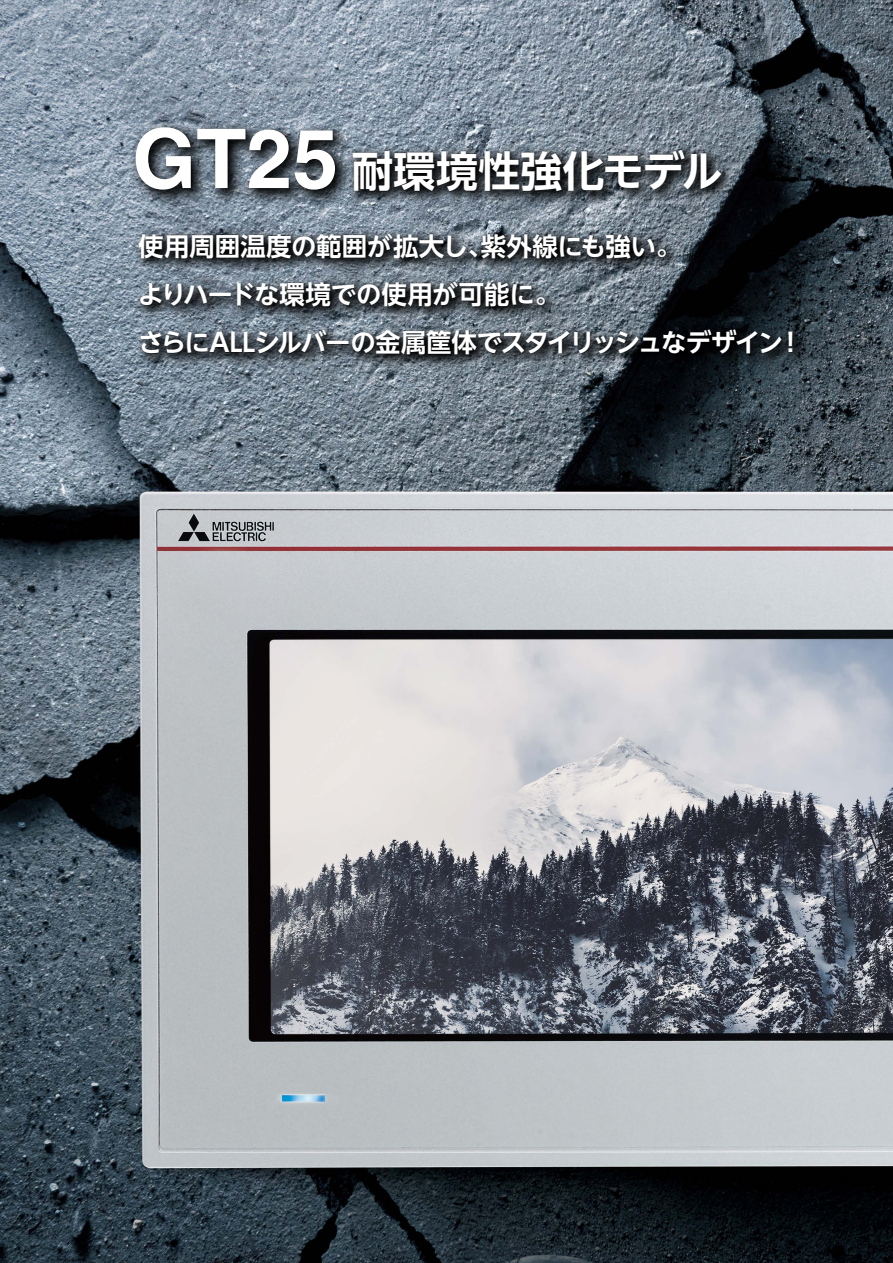
<style>
.page{position:relative;width:893px;height:1263px;background:#fff}
.page>*{position:absolute;margin:0;border:0;box-sizing:border-box;transform-origin:0 0}
.t1{font:700 82.5px "Helvetica";color:#fff}
.t2{font:700 42px "UD Shin Go NT Pro De";color:#fff}
.t3{font:700 25.5px/48px "UD Shin Go NT Pro De";letter-spacing:-.02em;color:#fff}
</style>
<div class="page">
<img style="left:0;top:0;width:893px;height:1263px">
<img style="left:358px;top:140px;width:382px;height:80px">
<img style="left:358px;top:148px;width:366px;height:56px">
<img style="left:129px;top:224px;width:692px;height:154px">
<img style="left:137px;top:232px;width:668px;height:131px">
<img style="left:122px;top:108px;width:236px;height:118px">
<img style="left:131px;top:116px;width:210px;height:93px">
<h1 class="t1" style="left:132px;top:109px;width:208px">GT25</h1>
<h2 class="t2" style="left:351px;top:136px;width:373px">耐環境性強化モデル</h2>
<p class="t3" style="left:138px;top:221px;width:667px">使用周囲温度の範囲が拡大し、紫外線にも強い。<br>よりハードな環境での使用が可能に。<br>さらにALLシルバーの金属筐体でスタイリッシュなデザイン！</p>
</div>
